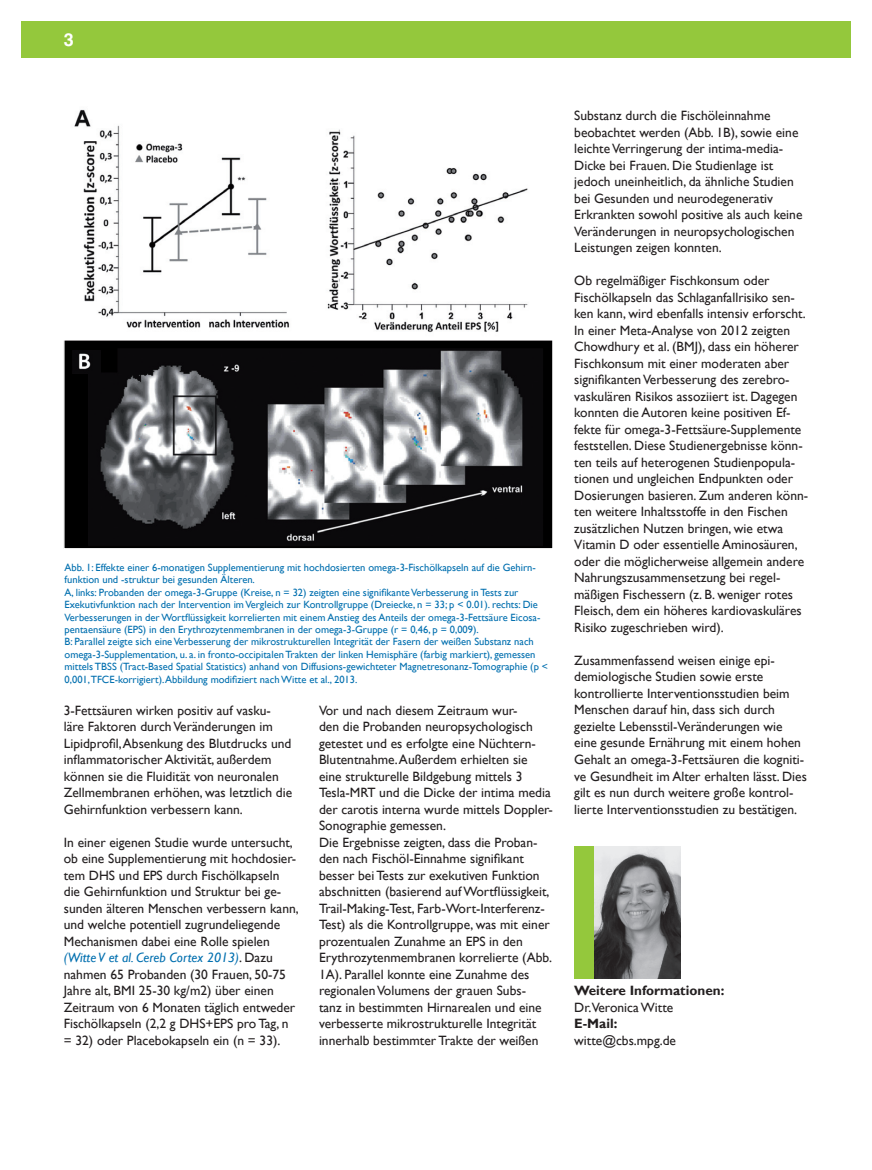
<style>
.page{position:relative;width:872px;height:1170px;background:#fff}
.page>*{position:absolute;margin:0;border:0;box-sizing:border-box;transform-origin:0 0}
.t1{font:700 18px "Helvetica LT Std";color:#fff}
.t2{font:13.5px/16.5px "Gill Sans";color:#231f20}
.t3{font:700 13.5px "Gill Sans";color:#231f20}
.t4{font:10.5px/12.5px "Gill Sans";color:#006faf}
.s1{font-style:italic;color:#006faf}
</style>
<div class="page">
<div style="left:21px;top:21px;width:829px;height:36px;background:#94c83c"></div>
<img style="left:66px;top:109px;width:485px;height:437px">
<div style="left:63px;top:104px;width:491px;height:445px;border:2px solid #fff"></div>
<div style="left:574px;top:846px;width:20px;height:132px;background:#94c83c"></div>
<img style="left:594px;top:846px;width:86px;height:132px">
<h1 class="t1" style="left:64px;top:29px;width:12px">3</h1>
<p class="t4" style="left:65px;top:561px;width:485px">Abb. 1: Effekte einer 6-monatigen Supplementierung mit hochdosierten omega-3-Fischölkapseln auf die Gehirn&shy;funktion und -struktur bei gesunden Älteren.<br>A, links: Probanden der omega-3-Gruppe (Kreise, n = 32) zeigten eine signifikante Verbesserung in Tests zur Exekutivfunktion nach der Intervention im Vergleich zur Kontrollgruppe (Dreiecke, n = 33; p &lt; 0.01). rechts: Die Verbesserungen in der Wortflüssigkeit korrelierten mit einem Anstieg des Anteils der omega-3-Fettsäure Eicosa&shy;pentaensäure (EPS) in den Erythrozytenmembranen in der omega-3-Gruppe (r = 0,46, p = 0,009).<br>B: Parallel zeigte sich eine Verbesserung der mikrostrukturellen Integrität der Fasern der weißen Substanz nach omega-3-Supplementation, u. a. in fronto-occipitalen Trakten der linken Hemisphäre (farbig markiert), gemessen mittels TBSS (Tract-Based Spatial Statistics) anhand von Diffusions-gewichteter Magnetresonanz-Tomographie (p &lt; 0,001,TFCE-korrigiert). Abbildung modifiziert nach Witte et al., 2013.</p>
<p class="t2" style="left:64px;top:702px;width:230px">3-Fettsäuren wirken positiv auf vasku&shy;läre Faktoren durch Veränderungen im Lipidprofil, Absenkung des Blutdrucks und inflammatorischer Aktivität, außerdem können sie die Fluidität von neuronalen Zellmembranen erhöhen, was letztlich die Gehirnfunktion verbessern kann.</p>
<p class="t2" style="left:64px;top:834px;width:236px">In einer eigenen Studie wurde untersucht, ob eine Supplementierung mit hochdosier&shy;tem DHS und EPS durch Fischölkapseln die Gehirnfunktion und Struktur bei ge&shy;sunden älteren Menschen verbessern kann, und welche potentiell zugrundeliegende Mechanismen dabei eine Rolle spielen <span class="s1">(Witte V et al. Cereb Cortex 2013)</span>. Dazu nahmen 65 Probanden (30 Frauen, 50-75<br>Jahre alt, BMI 25-30 kg/m2) über einen Zeitraum von 6 Monaten täglich entweder Fischölkapseln (2,2 g DHS+EPS pro Tag, n = 32) oder Placebokapseln ein (n = 33).</p>
<p class="t2" style="left:319px;top:702px;width:235px">Vor und nach diesem Zeitraum wur-<br>den die Probanden neuropsychologisch getestet und es erfolgte eine Nüchtern-Blutentnahme. Außerdem erhielten sie eine strukturelle Bildgebung mittels 3<br>Tesla-MRT und die Dicke der intima media der carotis interna wurde mittels Doppler-Sonographie gemessen.<br>Die Ergebnisse zeigten, dass die Proban&shy;den nach Fischöl-Einnahme signifikant besser bei Tests zur exekutiven Funktion abschnitten (basierend auf Wortflüssigkeit, Trail-Making-Test, Farb-Wort-Interferenz-Test) als die Kontrollgruppe, was mit einer prozentualen Zunahme an EPS in den Erythrozytenmembranen korrelierte (Abb.<br>1A). Parallel konnte eine Zunahme des regionalen Volumens der grauen Subs-<br>tanz in bestimmten Hirnarealen und eine verbesserte mikrostrukturelle Integrität innerhalb bestimmter Trakte der weißen</p>
<p class="t2" style="left:574px;top:108px;width:230px">Substanz durch die Fischöleinnahme beobachtet werden (Abb. 1B), sowie eine leichte Verringerung der intima-media-Dicke bei Frauen. Die Studienlage ist jedoch uneinheitlich, da ähnliche Studien bei Gesunden und neurodegenerativ Erkrankten sowohl positive als auch keine Veränderungen in neuropsychologischen Leistungen zeigen konnten.</p>
<p class="t2" style="left:574px;top:273px;width:235px">Ob regelmäßiger Fischkonsum oder Fischölkapseln das Schlaganfallrisiko sen&shy;ken kann, wird ebenfalls intensiv erforscht.<br>In einer Meta-Analyse von 2012 zeigten Chowdhury et al. (BMJ), dass ein höherer Fischkonsum mit einer moderaten aber signifikanten Verbesserung des zerebro&shy;vaskulären Risikos assoziiert ist. Dagegen konnten die Autoren keine positiven Ef&shy;fekte für omega-3-Fettsäure-Supplemente feststellen. Diese Studienergebnisse könn&shy;ten teils auf heterogenen Studienpopula&shy;tionen und ungleichen Endpunkten oder Dosierungen basieren. Zum anderen könn&shy;ten weitere Inhaltsstoffe in den Fischen zusätzlichen Nutzen bringen, wie etwa Vitamin D oder essentielle Aminosäuren, oder die möglicherweise allgemein andere Nahrungszusammensetzung bei regel&shy;mäßigen Fischessern (z. B. weniger rotes Fleisch, dem ein höheres kardiovaskuläres Risiko zugeschrieben wird).</p>
<p class="t2" style="left:574px;top:652px;width:234px">Zusammenfassend weisen einige epi&shy;demiologische Studien sowie erste kontrollierte Interventionsstudien beim Menschen darauf hin, dass sich durch gezielte Lebensstil-Veränderungen wie eine gesunde Ernährung mit einem hohen Gehalt an omega-3-Fettsäuren die kogniti&shy;ve Gesundheit im Alter erhalten lässt. Dies gilt es nun durch weitere große kontrol&shy;lierte Interventionsstudien zu bestätigen.</p>
<p class="t3" style="left:574px;top:982px;width:152px">Weitere Informationen:</p>
<p class="t2" style="left:574px;top:998px;width:101px">Dr.Veronica Witte</p>
<p class="t3" style="left:574px;top:1015px;width:45px">E-Mail:</p>
<p class="t2" style="left:574px;top:1031px;width:103px">witte@cbs.mpg.de</p>
</div>
